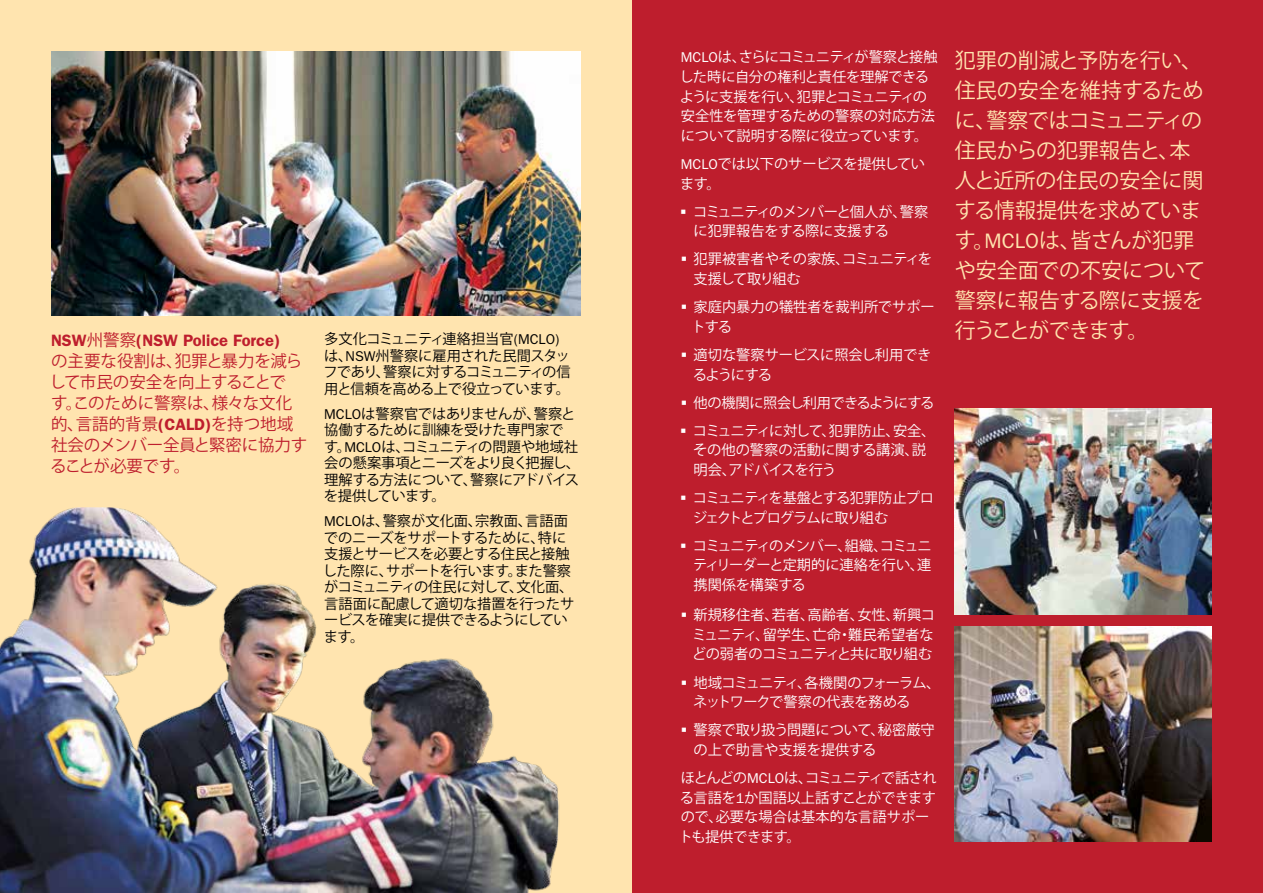
<style>
.page{position:relative;width:1263px;height:893px;background:#fff}
.page>*{position:absolute;margin:0;border:0;box-sizing:border-box;transform-origin:0 0}
.t1{font:21px/30px "Koz Go Pro";color:#ffe4af}
.t2{font:21px "Koz Go Pro";letter-spacing:-.08em;color:#ffe4af}
.t3{font:16.5px/21px "Koz Go Pro";letter-spacing:-.005em;color:#be1e2d}
.t4{font:600 16.5px "ITC Franklin Gothic Std";color:#be1e2d}
.t5{font:14.25px/19.6px "Koz Go Pro";letter-spacing:-.02em;color:#fff}
.t6{font:14.25px/16.5px "Koz Go Pro";letter-spacing:-.02em;color:#000}
.t7{font:14.25px/19.6px "Koz Go Pro";color:#fff}
.t8{font:14.25px/28px "Koz Go Pro";letter-spacing:-.045em;color:#fff}
.t9{font:14.25px/19.6px "Koz Go Pro";letter-spacing:-.05em;color:#fff}
.t10{font:14.25px/19.6px "Koz Go Pro";letter-spacing:-.08em;color:#fff}
.s1{font-family:"Koz Go Pro";font-weight:400}
.s2{font-family:"ITC Franklin Gothic Std";font-weight:600}
.s3{font-family:"ITC Franklin Gothic Std"}
</style>
<div class="page">
<div style="left:631px;top:0;width:632px;height:893px;background:#be1e2d"></div>
<div style="left:0;top:0;width:631px;height:893px;background:#ffe4af"></div>
<img style="left:0;top:508px;width:560px;height:385px">
<img style="left:955px;top:409px;width:257px;height:205px">
<img style="left:955px;top:627px;width:257px;height:215px">
<img style="left:51px;top:51px;width:529px;height:265px">
<p class="t4" style="left:51px;top:331px;width:231px">NSW<span class="s1">州警察</span>(NSW Police Force)</p>
<p class="t3" style="left:49px;top:351px;width:259px">の主要な役割は、犯罪と暴力を減らして市民の安全を向上することで<br>す。このために警察は、様々な文化的、言語的背景<span class="s2">(CALD)</span>を持つ地域社会のメンバー全員と緊密に協力することが必要です。</p>
<p class="t6" style="left:324px;top:331px;width:249px">多文化コミュニティ連絡担当官<span class="s3">(MCLO)</span>は、<span class="s3">NSW</span>州警察に雇用された民間スタッフであり、警察に対するコミュニティの信用と信頼を高める上で役立っています。</p>
<p class="t6" style="left:324px;top:406px;width:258px"><span class="s3">MCLO</span>は警察官ではありませんが、警察と協働するために訓練を受けた専門家です。<span class="s3">MCLO</span>は、コミュニティの問題や地域社会の懸案事項とニーズをより良く把握し、理解する方法について、警察にアドバイスを提供しています。</p>
<p class="t6" style="left:323px;top:513px;width:253px"><span class="s3">MCLO</span>は、警察が文化面、宗教面、言語面でのニーズをサポートするために、特に支援とサービスを必要とする住民と接触した際に、サポートを行います。また警察がコミュニティの住民に対して、文化面、言語面に配慮して適切な措置を行ったサービスを確実に提供できるようにしています。</p>
<p class="t5" style="left:679px;top:48px;width:260px"><span class="s3">MCLO</span>は、さらにコミュニティが警察と接触した時に自分の権利と責任を理解できるように支援を行い、犯罪とコミュニティの安全性を管理するための警察の対応方法について説明する際に役立っています。</p>
<p class="t5" style="left:680px;top:154px;width:246px"><span class="s3">MCLO</span>では以下のサービスを提供しています。</p>
<p class="t5" style="left:693px;top:202px;width:237px">コミュニティのメンバーと個人が、警察に犯罪報告をする際に支援する</p>
<p class="t5" style="left:693px;top:250px;width:240px">犯罪被害者やその家族、コミュニティを支援して取り組む</p>
<p class="t7" style="left:691px;top:297px;width:245px">家庭内暴力の犠牲者を裁判所でサポートする</p>
<p class="t5" style="left:693px;top:345px;width:240px">適切な警察サービスに照会し利用できるようにする</p>
<p class="t8" style="left:693px;top:389px;width:244px">他の機関に照会し利用できるようにするコミュニティに対して、犯罪防止、安全、</p>
<p class="t5" style="left:693px;top:441px;width:234px">その他の警察の活動に関する講演、説明会、アドバイスを行う</p>
<p class="t10" style="left:693px;top:488px;width:243px">コミュニティを基盤とする犯罪防止プロジェクトとプログラムに取り組む</p>
<p class="t5" style="left:693px;top:536px;width:240px;text-align:justify">コミュニティのメンバー、組織、コミュニティリーダーと定期的に連絡を行い、連携関係を構築する</p>
<p class="t5" style="left:692px;top:606px;width:244px;text-align:justify">新規移住者、若者、高齢者、女性、新興コミュニティ、留学生、亡命・難民希望者などの弱者のコミュニティと共に取り組む</p>
<p class="t9" style="left:693px;top:673px;width:249px">地域コミュニティ、各機関のフォーラム、ネットワークで警察の代表を務める</p>
<p class="t7" style="left:693px;top:721px;width:243px">警察で取り扱う問題について、秘密厳守の上で助言や支援を提供する</p>
<p class="t5" style="left:679px;top:768px;width:259px">ほとんどの<span class="s3">MCLO</span>は、コミュニティで話される言語を<span class="s3">1</span>か国語以上話すことができますので、必要な場合は基本的な言語サポートも提供できます。</p>
<h1 class="t1" style="left:955px;top:46px;width:252px">犯罪の削減と予防を行い、住民の安全を維持するために、警察ではコミュニティの住民からの犯罪報告と、本人と近所の住民の安全に関する情報提供を求めています。<span class="s3">MCLO</span>は、皆さんが犯罪や安全面での不安について警察に報告する際に支援を</h1>
<h1 class="t2" style="left:955px;top:317px;width:195px">行うことができます。</h1>
</div>
